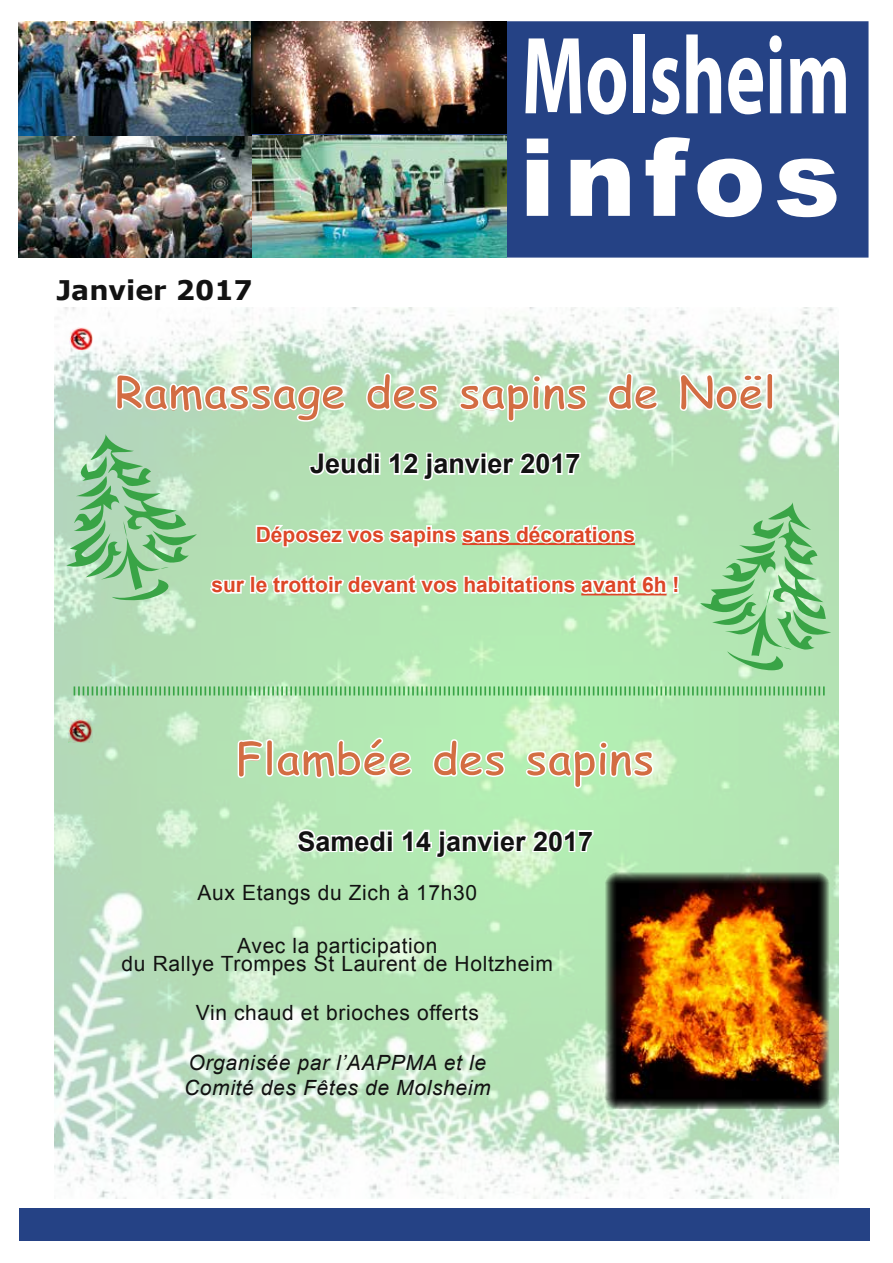
<style>
.page{position:relative;width:893px;height:1263px;background:#fff}
.page>*{position:absolute;margin:0;border:0;box-sizing:border-box;transform-origin:0 0}
.t1{font:700 111px "Myriad Pro";color:#fff;scale:.68 1}
.t2{font:900 108px "Arial";letter-spacing:.08em;color:#fff}
.t3{font:700 45px "Comic Sans MS";color:#d36d43}
.t4{font:700 27px "Arial";color:#121212}
.t5{font:700 27px "Verdana";color:#121212}
.t6{font:21px/18px "Arial";letter-spacing:.03em;color:#121212;text-align:center}
.t7{font:700 21px "Arial";color:#dd4627}
.t8{font:italic 21px/25.2px "Arial";letter-spacing:.03em;color:#121212}
</style>
<div class="page">
<div style="left:19px;top:1208px;width:851px;height:32px;background:#254285"></div>
<div style="left:19px;top:21px;width:849px;height:237px;background:#254285;border:2px solid #254285"></div>
<img style="left:18px;top:21px;width:488px;height:237px">
<img style="left:54px;top:307px;width:785px;height:891px">
<svg style="left:115px;top:373px;width:231px;height:49px;background:#c7e4cc"></svg>
<svg style="left:365px;top:372px;width:74px;height:39px"></svg>
<svg style="left:458px;top:374px;width:130px;height:67px;background:#c5e7c5"></svg>
<svg style="left:607px;top:372px;width:52px;height:39px"></svg>
<svg style="left:678px;top:330px;width:96px;height:82px"></svg>
<svg style="left:308px;top:451px;width:67px;height:26px"></svg>
<div style="left:374px;top:452px;width:6px;height:7px;border:3px solid #fff"></div>
<div style="left:374px;top:458px;width:6px;height:17px;border:3px solid #fff"></div>
<svg style="left:387px;top:450px;width:195px;height:32px"></svg>
<svg style="left:208px;top:502px;width:472px;height:96px"></svg>
<svg style="left:700px;top:502px;width:131px;height:168px;background:#98d59b"></svg>
<svg style="left:237px;top:736px;width:176px;height:43px;background:#c4ecc3"></svg>
<svg style="left:432px;top:738px;width:74px;height:40px;background:#c1f1c1"></svg>
<svg style="left:525px;top:740px;width:129px;height:67px;background:#c4f1c1"></svg>
<svg style="left:295px;top:827px;width:92px;height:28px"></svg>
<div style="left:386px;top:830px;width:7px;height:6px;border:3px solid #fff"></div>
<div style="left:386px;top:835px;width:7px;height:17px;border:3px solid #fff"></div>
<svg style="left:400px;top:827px;width:195px;height:33px"></svg>
<img style="left:69px;top:718px;width:23px;height:24px">
<svg style="left:66px;top:434px;width:131px;height:166px;background:#9acfa1"></svg>
<img style="left:606px;top:873px;width:223px;height:236px">
<svg style="left:74px;top:686px;width:751px;height:9px;background:#89cf8d"></svg>
<img style="left:69px;top:327px;width:24px;height:23px">
<h1 class="t1" style="left:522px;top:4px;width:485px">Molsheim</h1>
<p class="t5" style="left:56px;top:271px;width:198px">Janvier 2017</p>
<h2 class="t2" style="left:519px;top:99px;width:322px">infos</h2>
<h3 class="t3" style="left:115px;top:359px;width:663px">Ramassage des sapins de Noël</h3>
<p class="t4" style="left:310px;top:446px;width:272px">Jeudi 12 janvier 2017</p>
<p class="t7" style="left:256px;top:520px;width:381px">Déposez vos sapins sans décorations</p>
<p class="t7" style="left:211px;top:571px;width:469px">sur le trottoir devant vos habitations avant 6h !</p>
<h3 class="t3" style="left:236px;top:725px;width:420px">Flambée des sapins</h3>
<p class="t4" style="left:297px;top:823px;width:297px">Samedi 14 janvier 2017</p>
<p class="t6" style="left:198px;top:884px;width:281px">Aux Etangs du Zich à 17h30</p>
<p class="t6" style="left:122px;top:936px;width:433px">Avec la participation<br>du Rallye Trompes St Laurent de Holtzheim</p>
<p class="t6" style="left:196px;top:1004px;width:285px">Vin chaud et brioches offerts</p>
<p class="t8" style="left:184px;top:1050px;width:308px">Organisée par l’AAPPMA et le<br>Comité des Fêtes de Molsheim</p>
</div>
